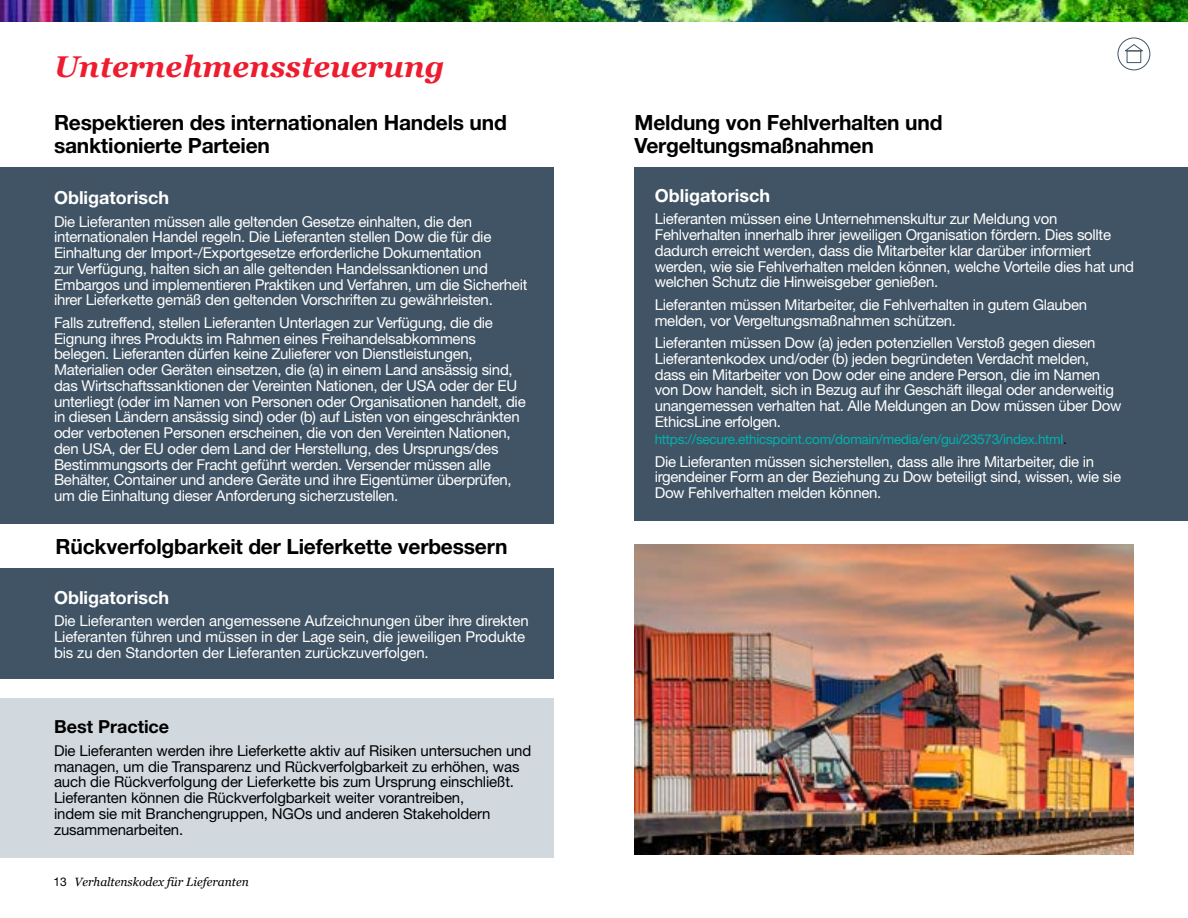
<style>
.page{position:relative;width:1188px;height:918px;background:#fff}
.page>*{position:absolute;margin:0;border:0;box-sizing:border-box;transform-origin:0 0}
.t1{font:italic 700 30px "Georgia";color:#ed1c2f}
.t2{font:700 21px/22.5px "Helvetica Neue LT Std";letter-spacing:-.01em;color:#000}
.t3{font:700 18px "Helvetica Neue LT Std";color:#fff}
.t4{font:700 18px "Helvetica Neue LT Std";color:#000}
.t5{font:15px/15.8px "Helvetica Neue LT Std";letter-spacing:-.02em;color:#fff}
.t6{font:15px/15.8px "Helvetica Neue LT Std";letter-spacing:-.01em;color:#000}
.t7{font:13.5px "Helvetica Neue LT Std";letter-spacing:-.02em;color:#00b2ad}
.t8{font:italic 12px "Georgia";color:#000}
.s1{font-family:"Helvetica Neue LT Std";font-style:normal}
.s2{color:#000}
</style>
<div class="page">
<img style="left:634px;top:544px;width:500px;height:311px">
<img style="left:0;top:0;width:1188px;height:22px">
<div style="left:0;top:167px;width:554px;height:357px;background:#415465"></div>
<div style="left:0;top:569px;width:554px;height:110px;background:#415465"></div>
<div style="left:0;top:698px;width:554px;height:160px;background:#d1d9df"></div>
<div style="left:634px;top:167px;width:554px;height:354px;background:#415465"></div>
<svg style="left:1118px;top:38px;width:32px;height:32px"></svg>
<div style="left:1118px;top:38px;width:32px;height:32px;border:1px solid #415465;border-radius:50%"></div>
<svg style="left:1123px;top:43px;width:22px;height:9px"></svg>
<div style="left:1127px;top:51px;width:14px;height:12px;border:1px solid #415465"></div>
<h1 class="t1" style="left:54px;top:47px;width:392px">Unternehmenssteuerung</h1>
<h2 class="t2" style="left:54px;top:111px;width:454px">Respektieren des internationalen Handels und sanktionierte Parteien</h2>
<p class="t3" style="left:54px;top:187px;width:117px">Obligatorisch</p>
<p class="t5" style="left:54px;top:213px;width:475px">Die Lieferanten müssen alle geltenden Gesetze einhalten, die den internationalen Handel regeln. Die Lieferanten stellen Dow die für die Einhaltung der Import-/Exportgesetze erforderliche Dokumentation<br>zur Verfügung, halten sich an alle geltenden Handelssanktionen und Embargos und implementieren Praktiken und Verfahren, um die Sicherheit ihrer Lieferkette gemäß den geltenden Vorschriften zu gewährleisten.</p>
<p class="t5" style="left:54px;top:314px;width:473px">Falls zutreffend, stellen Lieferanten Unterlagen zur Verfügung, die die Eignung ihres Produkts im Rahmen eines Freihandelsabkommens belegen. Lieferanten dürfen keine Zulieferer von Dienstleistungen, Materialien oder Geräten einsetzen, die (a) in einem Land ansässig sind, das Wirtschaftssanktionen der Vereinten Nationen, der USA oder der EU unterliegt (oder im Namen von Personen oder Organisationen handelt, die in diesen Ländern ansässig sind) oder (b) auf Listen von eingeschränkten oder verbotenen Personen erscheinen, die von den Vereinten Nationen, den USA, der EU oder dem Land der Herstellung, des Ursprungs/des Bestimmungsorts der Fracht geführt werden. Versender müssen alle Behälter, Container und andere Geräte und ihre Eigentümer überprüfen, um die Einhaltung dieser Anforderung sicherzustellen.</p>
<h2 class="t2" style="left:56px;top:535px;width:453px">Rückverfolgbarkeit der Lieferkette verbessern</h2>
<p class="t3" style="left:54px;top:586px;width:117px">Obligatorisch</p>
<p class="t5" style="left:54px;top:613px;width:476px">Die Lieferanten werden angemessene Aufzeichnungen über ihre direkten<br>Lieferanten führen und müssen in der Lage sein, die jeweiligen Produkte bis zu den Standorten der Lieferanten zurückzuverfolgen.</p>
<p class="t4" style="left:54px;top:716px;width:117px">Best Practice</p>
<p class="t6" style="left:54px;top:742px;width:479px">Die Lieferanten werden ihre Lieferkette aktiv auf Risiken untersuchen und managen, um die Transparenz und Rückverfolgbarkeit zu erhöhen, was auch die Rückverfolgung der Lieferkette bis zum Ursprung einschließt.<br>Lieferanten können die Rückverfolgbarkeit weiter vorantreiben,<br>indem sie mit Branchengruppen, NGOs und anderen Stakeholdern zusammenarbeiten.</p>
<p class="t8" style="left:53px;top:874px;width:197px"><span class="s1">13</span> Verhaltenskodex für Lieferanten</p>
<h2 class="t2" style="left:635px;top:111px;width:310px">Meldung von Fehlverhalten und<br>Vergeltungsmaßnahmen</h2>
<p class="t3" style="left:655px;top:184px;width:117px">Obligatorisch</p>
<p class="t5" style="left:655px;top:211px;width:481px">Lieferanten müssen eine Unternehmenskultur zur Meldung von Fehlverhalten innerhalb ihrer jeweiligen Organisation fördern. Dies sollte dadurch erreicht werden, dass die Mitarbeiter klar darüber informiert werden, wie sie Fehlverhalten melden können, welche Vorteile dies hat und welchen Schutz die Hinweisgeber genießen.</p>
<p class="t5" style="left:655px;top:296px;width:434px">Lieferanten müssen Mitarbeiter, die Fehlverhalten in gutem Glauben melden, vor Vergeltungsmaßnahmen schützen.</p>
<p class="t5" style="left:655px;top:335px;width:468px">Lieferanten müssen Dow (a) jeden potenziellen Verstoß gegen diesen Lieferantenkodex und/oder (b) jeden begründeten Verdacht melden, dass ein Mitarbeiter von Dow oder eine andere Person, die im Namen von Dow handelt, sich in Bezug auf ihr Geschäft illegal oder anderweitig unangemessen verhalten hat. Alle Meldungen an Dow müssen über Dow EthicsLine erfolgen.</p>
<p class="t7" style="left:655px;top:431px;width:414px">https://secure.ethicspoint.com/domain/media/en/gui/23573/index.html<span class="s2">.</span></p>
<p class="t5" style="left:655px;top:453px;width:468px">Die Lieferanten müssen sicherstellen, dass alle ihre Mitarbeiter, die in irgendeiner Form an der Beziehung zu Dow beteiligt sind, wissen, wie sie<br>Dow Fehlverhalten melden können.</p>
</div>
